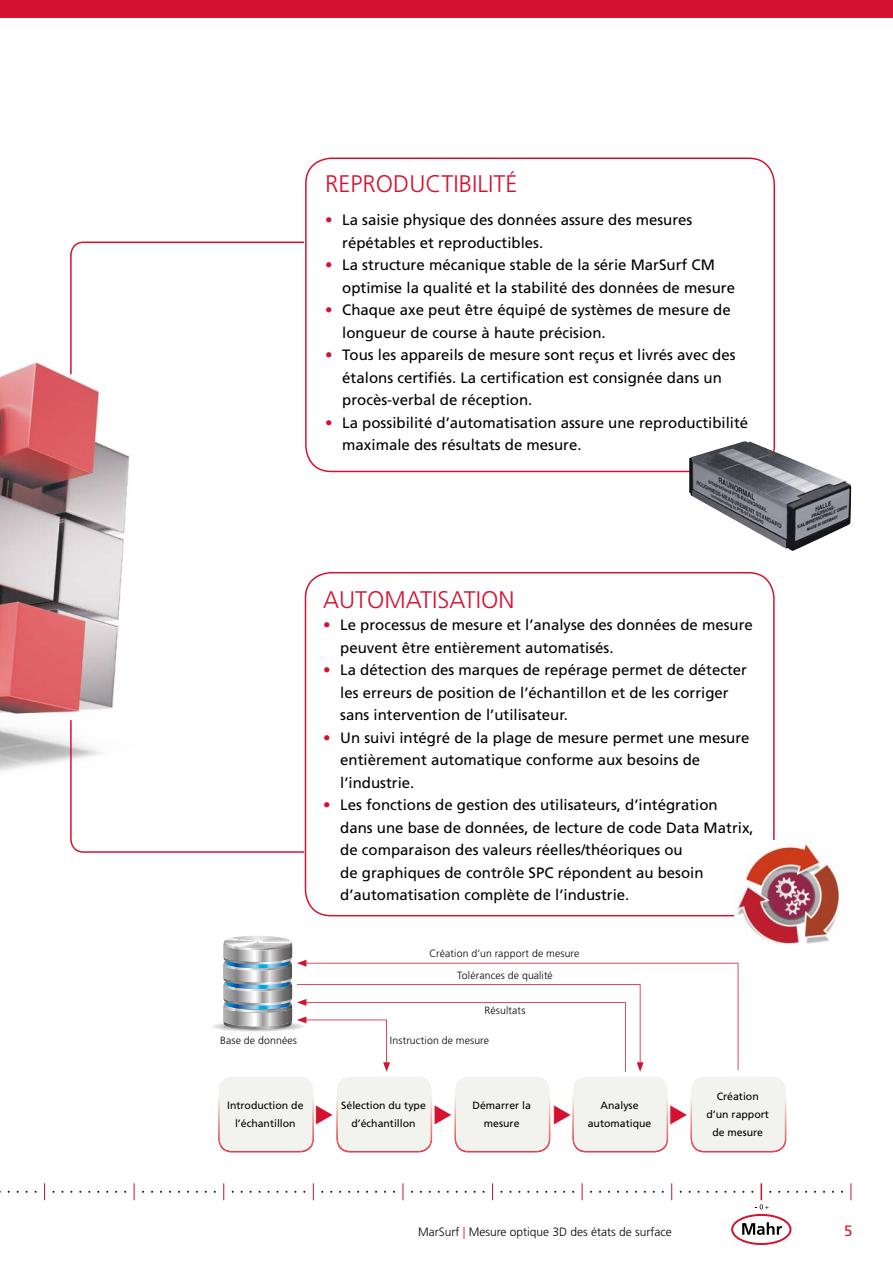
<style>
.page{position:relative;width:893px;height:1263px;background:#fff}
.page>*{position:absolute;margin:0;border:0;box-sizing:border-box;transform-origin:0 0}
.t1{font:300 24px "Frutiger LT Pro";color:#d51130}
.t2{font:15px/22.5px "Frutiger LT Pro";color:#000}
.t3{font:15px "Frutiger LT Pro";color:#d51130}
.t4{font:300 12px "Frutiger LT Pro";color:#000}
.t5{font:10.5px/18px "Frutiger LT Pro";color:#000;text-align:center}
.t6{font:300 10.5px "Frutiger LT Pro";letter-spacing:.01em;color:#000}
.s1{color:#d51130}
</style>
<div class="page">
<div style="left:0;top:0;width:893px;height:17px;background:#d51130"></div>
<svg style="left:44px;top:1183px;width:1px;height:17px"></svg>
<svg style="left:134px;top:1183px;width:1px;height:17px"></svg>
<svg style="left:223px;top:1183px;width:1px;height:17px"></svg>
<svg style="left:313px;top:1183px;width:1px;height:17px"></svg>
<svg style="left:403px;top:1183px;width:1px;height:17px"></svg>
<svg style="left:492px;top:1183px;width:1px;height:17px"></svg>
<svg style="left:582px;top:1183px;width:1px;height:17px"></svg>
<svg style="left:671px;top:1183px;width:1px;height:17px"></svg>
<svg style="left:724px;top:1183px;width:74px;height:61px"></svg>
<svg style="left:850px;top:1183px;width:1px;height:17px"></svg>
<img style="left:0;top:362px;width:130px;height:409px">
<svg style="left:305px;top:157px;width:470px;height:315px"></svg>
<svg style="left:305px;top:572px;width:470px;height:344px"></svg>
<svg style="left:70px;top:242px;width:234px;height:132px"></svg>
<svg style="left:70px;top:720px;width:234px;height:133px"></svg>
<img style="left:689px;top:441px;width:162px;height:110px">
<img style="left:734px;top:841px;width:106px;height:103px">
<svg style="left:212px;top:936px;width:574px;height:216px"></svg>
<h1 class="t1" style="left:325px;top:170px;width:194px">REPRODUCTIBILITÉ</h1>
<p class="t2" style="left:342px;top:209px;width:352px;text-indent:-17px"><span class="s1">•</span> La saisie physique des données assure des mesures répétables et reproductibles.</p>
<p class="t2" style="left:342px;top:254px;width:394px;text-indent:-17px"><span class="s1">•</span> La structure mécanique stable de la série MarSurf CM optimise la qualité et la stabilité des données de mesure</p>
<p class="t2" style="left:342px;top:299px;width:390px;text-indent:-17px"><span class="s1">•</span> Chaque axe peut être équipé de systèmes de mesure de longueur de course à haute précision.</p>
<p class="t2" style="left:342px;top:344px;width:395px;text-indent:-17px"><span class="s1">•</span> Tous les appareils de mesure sont reçus et livrés avec des étalons certifiés. La certification est consignée dans un procès‑verbal de réception.</p>
<p class="t2" style="left:342px;top:411px;width:407px;text-indent:-17px"><span class="s1">•</span> La possibilité d’automatisation assure une reproductibilité maximale des résultats de mesure.</p>
<h1 class="t1" style="left:323px;top:585px;width:193px">AUTOMATISATION</h1>
<p class="t2" style="left:340px;top:614px;width:414px;text-indent:-17px"><span class="s1">•</span> Le processus de mesure et l’analyse des données de mesure peuvent être entièrement automatisés.</p>
<p class="t2" style="left:340px;top:659px;width:408px;text-indent:-17px"><span class="s1">•</span> La détection des marques de repérage permet de détecter les erreurs de position de l’échantillon et de les corriger sans intervention de l’utilisateur.</p>
<p class="t2" style="left:340px;top:726px;width:411px;text-indent:-17px"><span class="s1">•</span> Un suivi intégré de la plage de mesure permet une mesure entièrement automatique conforme aux besoins de l’industrie.</p>
<p class="t2" style="left:340px;top:794px;width:415px;text-indent:-17px"><span class="s1">•</span> Les fonctions de gestion des utilisateurs, d’intégration dans une base de données, de lecture de code Data Matrix, de comparaison des valeurs réelles/théoriques ou<br>de graphiques de contrôle SPC répondent au besoin d’automatisation complète de l’industrie.</p>
<p class="t6" style="left:429px;top:947px;width:151px">Création d’un rapport de mesure</p>
<p class="t6" style="left:220px;top:1034px;width:78px">Base de données</p>
<p class="t6" style="left:457px;top:969px;width:97px">Tolérances de qualité</p>
<p class="t6" style="left:485px;top:1005px;width:42px">Résultats</p>
<p class="t6" style="left:390px;top:1034px;width:101px">Instruction de mesure</p>
<p class="t5" style="left:227px;top:1097px;width:78px">Introduction de l’échantillon</p>
<p class="t5" style="left:341px;top:1097px;width:86px">Sélection du type d’échantillon</p>
<p class="t5" style="left:473px;top:1097px;width:60px">Démarrer la mesure</p>
<p class="t5" style="left:588px;top:1097px;width:65px">Analyse automatique</p>
<p class="t5" style="left:706px;top:1088px;width:64px">Création d’un rapport de mesure</p>
<p class="t4" style="left:418px;top:1224px;width:255px">MarSurf <span class="s1">|</span> Mesure optique 3D des états de surface</p>
<p class="t3" style="left:844px;top:1222px;width:10px">5</p>
</div>
